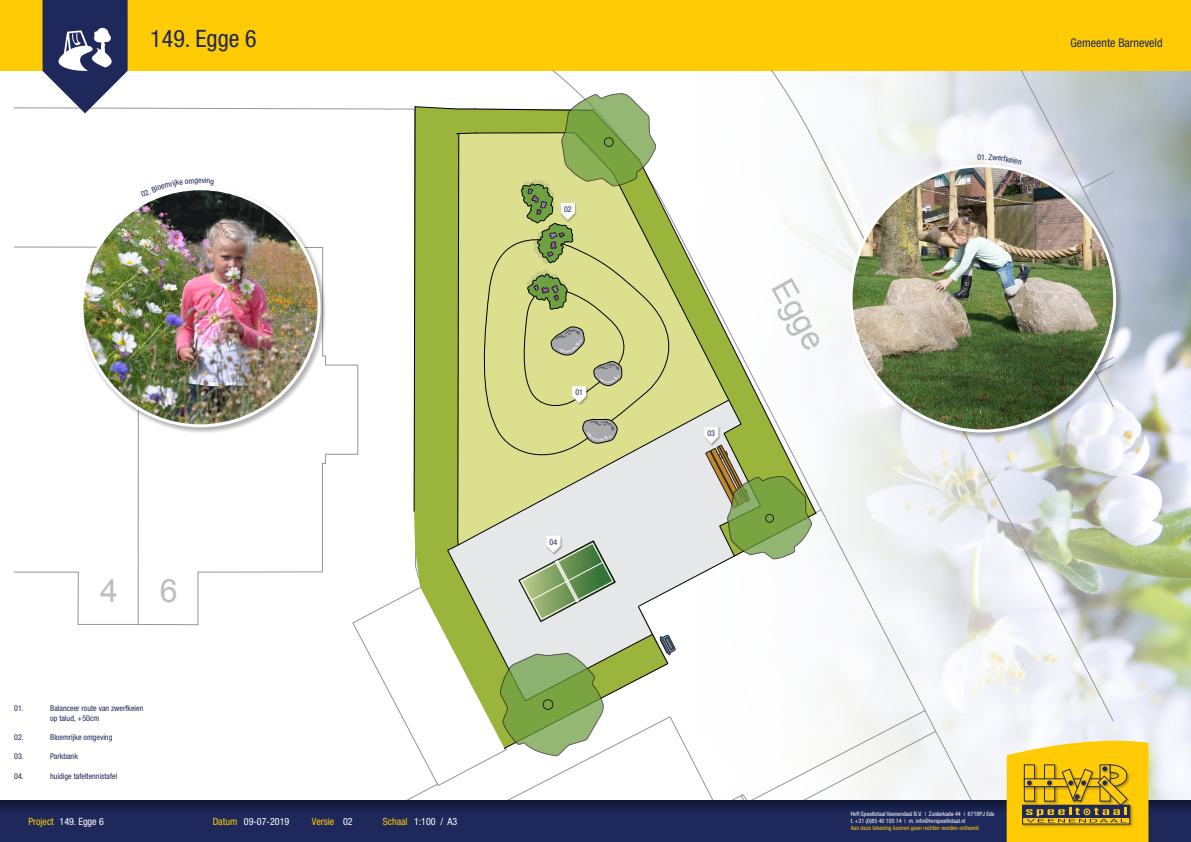
<style>
.page{position:relative;width:1191px;height:842px;background:#fff}
.page>*{position:absolute;margin:0;border:0;box-sizing:border-box;transform-origin:0 0}
.t1{font:32.2px "Arial";color:#bcbec0}
.t2{font:condensed 24px "Helvetica Neue LT Std";color:#1e285a}
.t3{font:condensed 12px "Helvetica Neue LT Std";color:#1e285a}
.t4{font:condensed 10px "Helvetica Neue LT Std";color:#fff}
.t5{font:condensed 10px "Helvetica Neue LT Std";color:#ffcb05}
.t6{font:condensed 8px/9.6px "Helvetica Neue LT Std";color:#1e285a}
.t7{font:condensed 6px/7.2px "Helvetica Neue LT Std";color:#fff}
.t8{font:condensed 6px "Helvetica Neue LT Std";color:#ffcb05}
.s1{color:#ffcb05}
.s2{color:#fff}
</style>
<div class="page">
<img style="left:1148px;top:71px;width:43px;height:728px">
<div style="left:0;top:0;width:1191px;height:71px;background:#ffcb05"></div>
<img style="left:14px;top:0;width:1134px;height:842px">
<h2 class="t2" style="left:150px;top:24px;width:108px">149. Egge 6</h2>
<h3 class="t3" style="left:1070px;top:36px;width:94px">Gemeente Barneveld</h3>
<p class="t6" style="left:198px;top:175px;width:5px">e</p>
<h1 class="t1" style="left:100px;top:570px;width:19px">4</h1>
<h1 class="t1" style="left:160px;top:570px;width:19px">6</h1>
<p class="t6" style="left:14px;top:704px;width:11px">01.</p>
<p class="t6" style="left:50px;top:704px;width:95px">Balanceer route van zwerfkeien op talud, +50cm</p>
<p class="t6" style="left:14px;top:732px;width:11px">02.</p>
<p class="t6" style="left:50px;top:732px;width:64px">Bloemrijke omgeving</p>
<p class="t6" style="left:14px;top:752px;width:11px">03.</p>
<p class="t6" style="left:50px;top:752px;width:29px">Parkbank</p>
<p class="t6" style="left:14px;top:771px;width:11px">04.</p>
<p class="t6" style="left:50px;top:771px;width:69px">huidige tafeltennistafel</p>
<p class="t6" style="left:564px;top:204px;width:9px">02</p>
<p class="t6" style="left:575px;top:388px;width:9px">01</p>
<p class="t6" style="left:549px;top:537px;width:9px">04</p>
<p class="t6" style="left:707px;top:428px;width:9px">03</p>
<h1 class="t1" style="left:799px;top:271px;width:77px;rotate:61deg">Egge</h1>
<p class="t6" style="left:981px;top:152px;width:5px">1</p>
<p class="t4" style="left:28px;top:816px;width:77px"><span class="s1">Project</span> 149. Egge 6</p>
<p class="t4" style="left:213px;top:816px;width:78px"><span class="s1">Datum</span> 09-07-2019</p>
<p class="t5" style="left:312px;top:816px;width:42px">Versie <span class="s2">02</span></p>
<p class="t4" style="left:383px;top:816px;width:76px"><span class="s1">Schaal</span> 1:100 / A3</p>
<p class="t7" style="left:850px;top:810px;width:145px">HvR Speeltotaal Veenendaal B.V. | Zuiderkade 44 | 6718PJ Ede t. +31 (0)85 40 105 14 | m. info@hvrspeeltotaal.nl</p>
<p class="t8" style="left:850px;top:824px;width:131px">Aan deze tekening kunnen geen rechten worden ontleend.</p>
</div>
